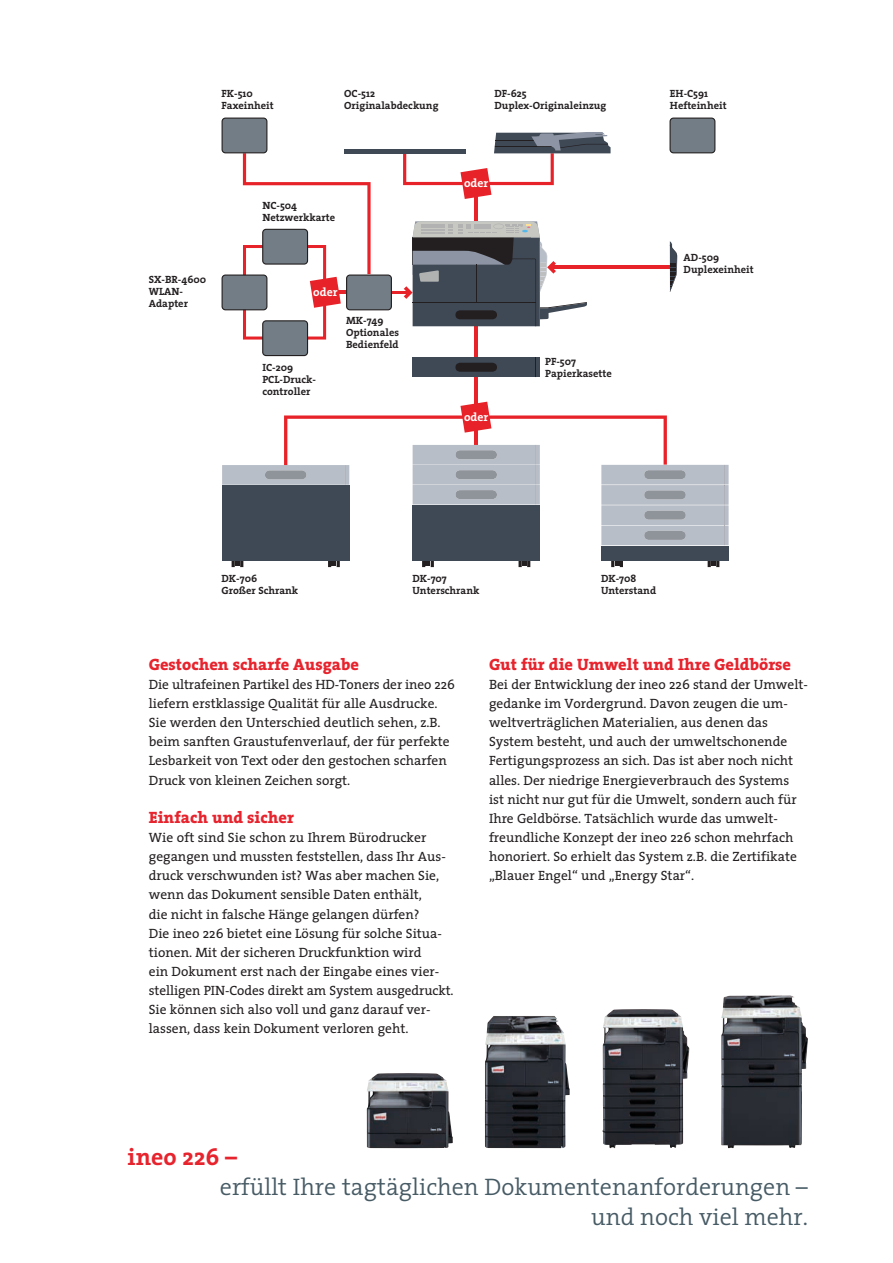
<style>
.page{position:relative;width:893px;height:1263px;background:#fff}
.page>*{position:absolute;margin:0;border:0;box-sizing:border-box;transform-origin:0 0}
.t1{font:300 24px/30px "The Serif";color:#475b65;text-align:right}
.t2{font:700 24px "The Serif";color:#e7232d}
.t3{font:800 16.5px "The Serif";color:#e7232d}
.t4{font:13.5px/19.2px "The Serif";color:#231f20}
.t5{font:700 11.85px "The Serif";color:#fff}
.t6{font:700 10.5px/12px "The Serif";color:#231f20}
</style>
<div class="page">
<hr style="left:474px;top:326px;width:4px;height:119px;background:#e72329">
<svg style="left:611px;top:560px;width:12px;height:7px"></svg>
<svg style="left:708px;top:560px;width:11px;height:7px"></svg>
<div style="left:601px;top:546px;width:128px;height:14px;background:#3f4956"></div>
<hr style="left:551px;top:266px;width:119px;height:3px;background:#e72329">
<div style="left:413px;top:357px;width:127px;height:20px;background:#3f4956"></div>
<div style="left:455px;top:363px;width:42px;height:9px;background:#231f20;border-radius:5px"></div>
<svg style="left:535px;top:357px;width:1px;height:20px"></svg>
<svg style="left:422px;top:560px;width:12px;height:7px"></svg>
<svg style="left:519px;top:560px;width:11px;height:7px"></svg>
<div style="left:413px;top:505px;width:127px;height:55px;background:#3f4956"></div>
<svg style="left:232px;top:560px;width:11px;height:7px"></svg>
<svg style="left:328px;top:560px;width:12px;height:7px"></svg>
<div style="left:222px;top:485px;width:127px;height:75px;background:#3f4956"></div>
<svg style="left:669px;top:118px;width:46px;height:35px;background:#6e787f"></svg>
<hr style="left:474px;top:183px;width:4px;height:38px;background:#e72329">
<hr style="left:392px;top:291px;width:17px;height:3px;background:#e72329">
<svg style="left:222px;top:402px;width:507px;height:143px"></svg>
<hr style="left:344px;top:149px;width:122px;height:4px;background:#3f4956">
<svg style="left:403px;top:132px;width:208px;height:67px"></svg>
<svg style="left:222px;top:118px;width:170px;height:238px"></svg>
<svg style="left:404px;top:221px;width:183px;height:105px"></svg>
<svg style="left:670px;top:241px;width:7px;height:51px"></svg>
<img style="left:485px;top:1016px;width:85px;height:132px">
<img style="left:367px;top:1073px;width:86px;height:75px">
<img style="left:721px;top:995px;width:87px;height:153px">
<img style="left:602px;top:1009px;width:87px;height:139px">
<p class="t6" style="left:222px;top:88px;width:54px">FK-510<br>Faxeinheit</p>
<p class="t6" style="left:344px;top:88px;width:96px">OC-512<br>Originalabdeckung</p>
<p class="t6" style="left:494px;top:88px;width:114px">DF-625<br>Duplex-Originaleinzug</p>
<p class="t6" style="left:149px;top:273px;width:59px">SX-BR-4600<br>WLAN-<br>Adapter</p>
<p class="t6" style="left:262px;top:199px;width:74px">NC-504<br>Netzwerkkarte</p>
<p class="t5" style="left:313px;top:284px;width:26px">oder</p>
<p class="t6" style="left:262px;top:361px;width:55px">IC-209<br>PCL-Druck&shy;controller</p>
<p class="t6" style="left:346px;top:314px;width:55px">MK-749<br>Optionales<br>Bedienfeld</p>
<p class="t5" style="left:464px;top:175px;width:26px">oder</p>
<p class="t5" style="left:464px;top:409px;width:26px">oder</p>
<p class="t6" style="left:545px;top:356px;width:68px">PF-507<br>Papierkasette</p>
<p class="t6" style="left:670px;top:88px;width:58px">EH-C591<br>Hefteinheit</p>
<p class="t6" style="left:684px;top:251px;width:72px">AD-509<br>Duplexeinheit</p>
<p class="t6" style="left:222px;top:572px;width:78px">DK-706<br>Großer Schrank</p>
<p class="t6" style="left:412px;top:572px;width:69px">DK-707<br>Unterschrank</p>
<p class="t6" style="left:601px;top:572px;width:57px">DK-708<br>Unterstand</p>
<p class="t3" style="left:149px;top:654px;width:212px">Gestochen scharfe Ausgabe</p>
<p class="t4" style="left:149px;top:675px;width:308px">Die ultrafeinen Partikel des HD-Toners der ineo 226 liefern erstklassige Qualität für alle Ausdrucke.<br>Sie werden den Unterschied deutlich sehen, z.B. beim sanften Graustufenverlauf, der für perfekte Lesbarkeit von Text oder den gestochen scharfen Druck von kleinen Zeichen sorgt.</p>
<p class="t3" style="left:149px;top:807px;width:147px">Einfach und sicher</p>
<p class="t4" style="left:149px;top:828px;width:306px">Wie oft sind Sie schon zu Ihrem Bürodrucker gegangen und mussten feststellen, dass Ihr Aus&shy;druck verschwunden ist? Was aber machen Sie, wenn das Dokument sensible Daten enthält,<br>die nicht in falsche Hänge gelangen dürfen?<br>Die ineo 226 bietet eine Lösung für solche Situa&shy;tionen. Mit der sicheren Druckfunktion wird<br>ein Dokument erst nach der Eingabe eines vier&shy;stelligen PIN-Codes direkt am System ausgedruckt.<br>Sie können sich also voll und ganz darauf ver&shy;lassen, dass kein Dokument verloren geht.</p>
<p class="t3" style="left:489px;top:654px;width:304px">Gut für die Umwelt und Ihre Geldbörse</p>
<p class="t4" style="left:489px;top:675px;width:320px">Bei der Entwicklung der ineo 226 stand der Umwelt&shy;gedanke im Vordergrund. Davon zeugen die um&shy;weltverträglichen Materialien, aus denen das System besteht, und auch der umweltschonende Fertigungsprozess an sich. Das ist aber noch nicht alles. Der niedrige Energieverbrauch des Systems<br>ist nicht nur gut für die Umwelt, sondern auch für Ihre Geldbörse. Tatsächlich wurde das umwelt&shy;freundliche Konzept der ineo 226 schon mehrfach honoriert. So erhielt das System z.B. die Zertifikate „Blauer Engel“ und „Energy Star“.</p>
<h1 class="t2" style="left:128px;top:1141px;width:111px">ineo 226 –</h1>
<h1 class="t1" style="left:220px;top:1172px;width:590px">erfüllt Ihre tagtäglichen Dokumentenanforderungen – und noch viel mehr.</h1>
</div>
